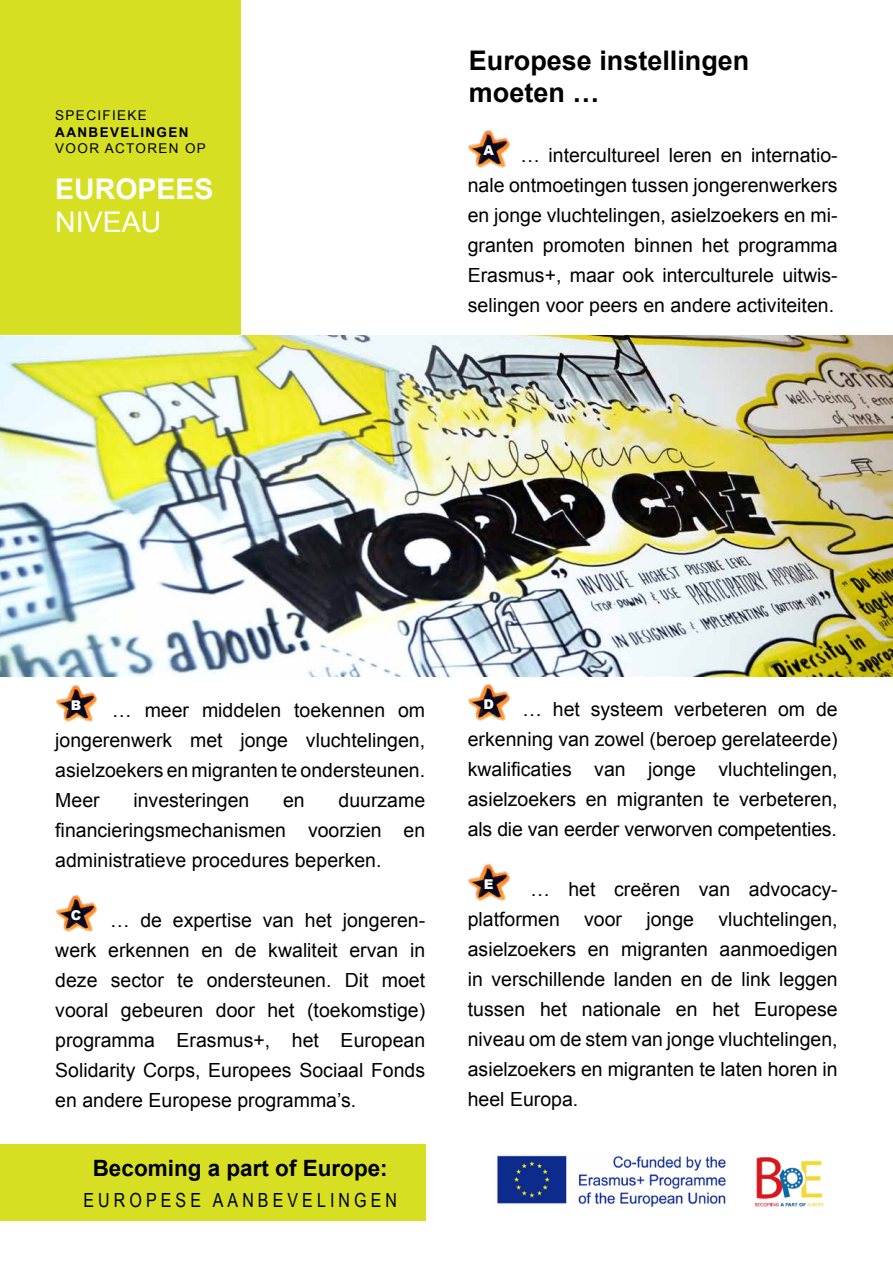
<style>
.page{position:relative;width:893px;height:1263px;background:#fff}
.page>*{position:absolute;margin:0;border:0;box-sizing:border-box;transform-origin:0 0}
.t1{font:700 28.5px "Arial";color:#fff}
.t2{font:28.5px "Arial";color:#fff}
.t3{font:700 27px/32.4px "Arial";color:#000}
.t4{font:700 22.5px "Arial";color:#000}
.t5{font:19.5px/30px "Arial";color:#000;text-align:justify}
.t6{font:19.5px "Arial Narrow";letter-spacing:.21em;color:#000}
.t7{font:13.5px "Arial";letter-spacing:.1em;color:#000}
.t8{font:700 13.5px "Arial";letter-spacing:.1em;color:#000}
.t9{font:900 13.5px "Arial";color:#fff}
</style>
<div class="page">
<img style="left:0;top:336px;width:893px;height:340px">
<div style="left:0;top:0;width:240px;height:336px;background:#d7df23"></div>
<img style="left:755px;top:1157px;width:69px;height:50px">
<img style="left:497px;top:1155px;width:229px;height:52px">
<div style="left:0;top:1144px;width:425px;height:77px;background:#d7df23"></div>
<img style="left:468px;top:130px;width:43px;height:38px">
<img style="left:56px;top:684px;width:42px;height:38px">
<img style="left:56px;top:894px;width:42px;height:38px">
<img style="left:468px;top:683px;width:43px;height:38px">
<img style="left:468px;top:863px;width:43px;height:38px">
<p class="t7" style="left:55px;top:107px;width:93px">SPECIFIEKE</p>
<p class="t8" style="left:55px;top:123px;width:135px">AANBEVELINGEN</p>
<p class="t7" style="left:55px;top:139px;width:152px">VOOR ACTOREN OP</p>
<h1 class="t1" style="left:55px;top:171px;width:160px">EUROPEES</h1>
<h1 class="t2" style="left:55px;top:204px;width:108px">NIVEAU</h1>
<h2 class="t3" style="left:469px;top:45px;width:282px">Europese instellingen moeten …</h2>
<p class="t9" style="left:483px;top:140px;width:12px">A</p>
<p class="t5" style="left:468px;top:140px;width:371px;text-indent:53px">… intercultureel leren en internatio&shy;nale ontmoetingen tussen jongerenwerkers en jonge vluchtelingen, asielzoekers en mi&shy;granten promoten binnen het programma Erasmus+, maar ook interculturele uitwis&shy;selingen voor peers en andere activiteiten.</p>
<p class="t9" style="left:71px;top:695px;width:12px">B</p>
<p class="t5" style="left:55px;top:695px;width:371px;text-indent:57px">… meer middelen toekennen om jongerenwerk met jonge vluchtelingen, asielzoekers en migranten te ondersteunen.<br>Meer</p>
<p class="t5" style="left:55px;top:785px;width:371px;text-indent:283px">duurzame financieringsmechanismen voorzien en administratieve procedures beperken.</p>
<p class="t9" style="left:71px;top:905px;width:12px">C</p>
<p class="t5" style="left:133px;top:785px;width:117px">investeringen</p>
<p class="t5" style="left:283px;top:785px;width:23px">en</p>
<p class="t5" style="left:55px;top:905px;width:371px;text-indent:55px">… de expertise van het jongeren&shy;werk erkennen en de kwaliteit ervan in deze sector te ondersteunen. Dit moet vooral gebeuren door het (toekomstige) programma Erasmus+, het European Solidarity Corps, Europees Sociaal Fonds en andere Europese programma’s.</p>
<p class="t4" style="left:93px;top:1153px;width:297px">Becoming a part of Europe:</p>
<p class="t6" style="left:84px;top:1186px;width:315px">EUROPESE AANBEVELINGEN</p>
<p class="t9" style="left:483px;top:694px;width:12px">D</p>
<p class="t5" style="left:468px;top:694px;width:371px;text-indent:55px">… het systeem verbeteren om de erkenning van zowel (beroep gerelateerde) kwalificaties van jonge vluchtelingen, asielzoekers en migranten te verbeteren, als die van eerder verworven competenties.</p>
<p class="t9" style="left:484px;top:874px;width:11px">E</p>
<p class="t5" style="left:468px;top:874px;width:371px;text-indent:63px">… het creëren van advocacy&shy;platformen voor jonge vluchtelingen, asielzoekers en migranten aanmoedigen in verschillende landen en de link leggen tussen het nationale en het Europese niveau om de stem van jonge vluchtelingen, asielzoekers en migranten te laten horen in heel Europa.</p>
</div>
